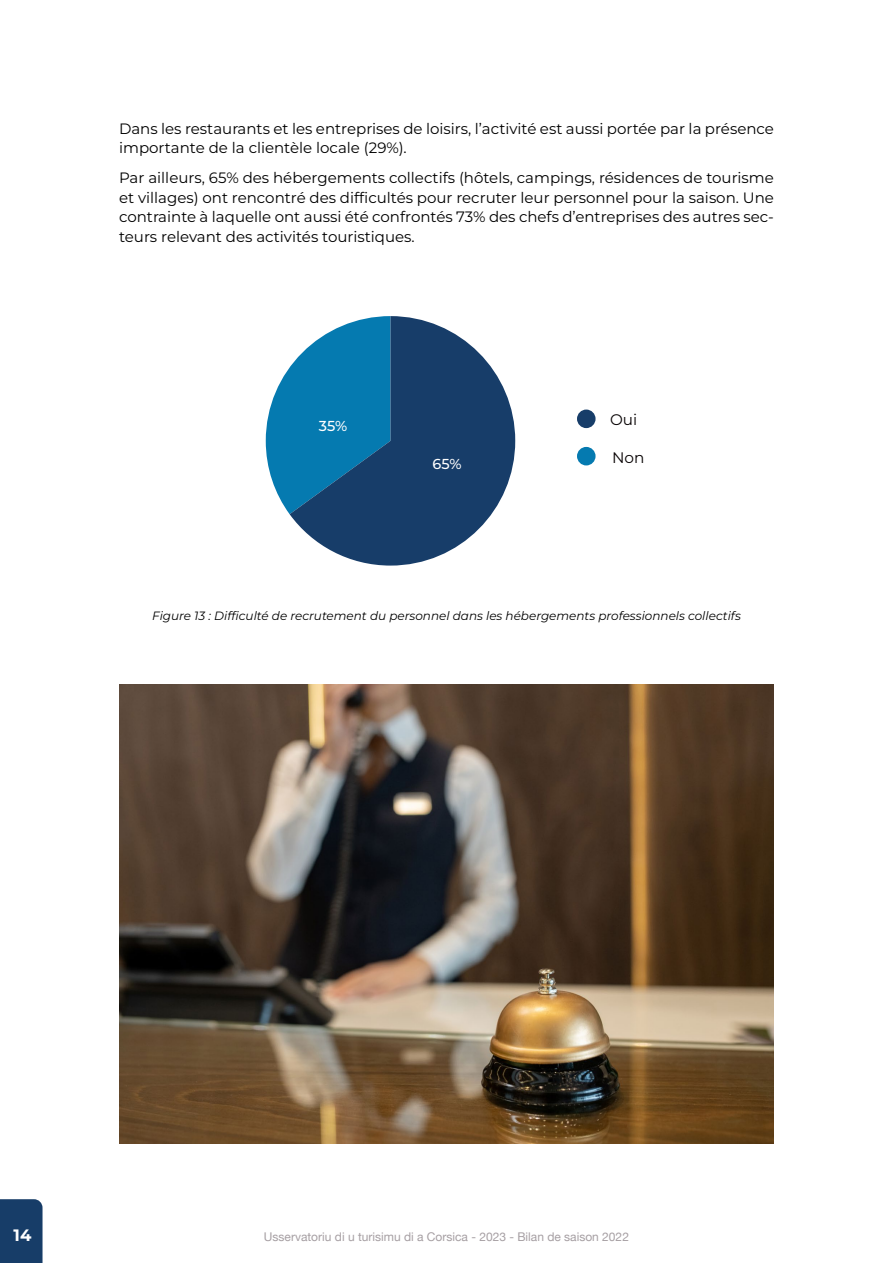
<style>
.page{position:relative;width:893px;height:1263px;background:#fff}
.page>*{position:absolute;margin:0;border:0;box-sizing:border-box;transform-origin:0 0}
.t1{font:700 16.5px "Montserrat";color:#fff}
.t2{font:15.3px "Montserrat";color:#090405}
.t3{font:15px/19.5px "Montserrat";color:#000}
.t4{font:500 14.4px "Montserrat";color:#fff}
.t5{font:italic 12px "Montserrat";color:#000}
.t6{font:12px "Helvetica Neue";color:#a69fa3}
</style>
<div class="page">
<div style="left:0;top:1199px;width:43px;height:64px;background:#173d68"></div>
<svg style="left:266px;top:367px;width:24px;height:147px"></svg>
<svg style="left:290px;top:316px;width:225px;height:250px;fill:#173d69"></svg>
<div style="left:577px;top:410px;width:19px;height:18px;background:#173d69;border-radius:50%"></div>
<div style="left:577px;top:447px;width:19px;height:18px;background:#057ab0;border-radius:50%"></div>
<img style="left:119px;top:685px;width:655px;height:459px">
<p class="t3" style="left:119px;top:118px;width:656px">Dans les restaurants et les entreprises de loisirs, l’activité est aussi portée par la présence importante de la clientèle locale (29%).</p>
<p class="t3" style="left:119px;top:168px;width:656px;text-align:justify">Par ailleurs, 65% des hébergements collectifs (hôtels, campings, résidences de tourisme et villages) ont rencontré des difficultés pour recruter leur personnel pour la saison. Une contrainte à laquelle ont aussi été confrontés 73% des chefs d’entreprises des autres sec&shy;teurs relevant des activités touristiques.</p>
<p class="t4" style="left:319px;top:416px;width:30px">35%</p>
<p class="t4" style="left:433px;top:455px;width:31px">65%</p>
<p class="t2" style="left:610px;top:409px;width:29px">Oui</p>
<p class="t2" style="left:612px;top:447px;width:34px">Non</p>
<p class="t5" style="left:152px;top:607px;width:590px">Figure 13 : Difficulté de recrutement du personnel dans les hébergements professionnels collectifs</p>
<p class="t1" style="left:14px;top:1224px;width:19px">14</p>
<p class="t6" style="left:264px;top:1228px;width:366px">Usservatoriu di u turisimu di a Corsica - 2023 - Bilan de saison 2022</p>
</div>
